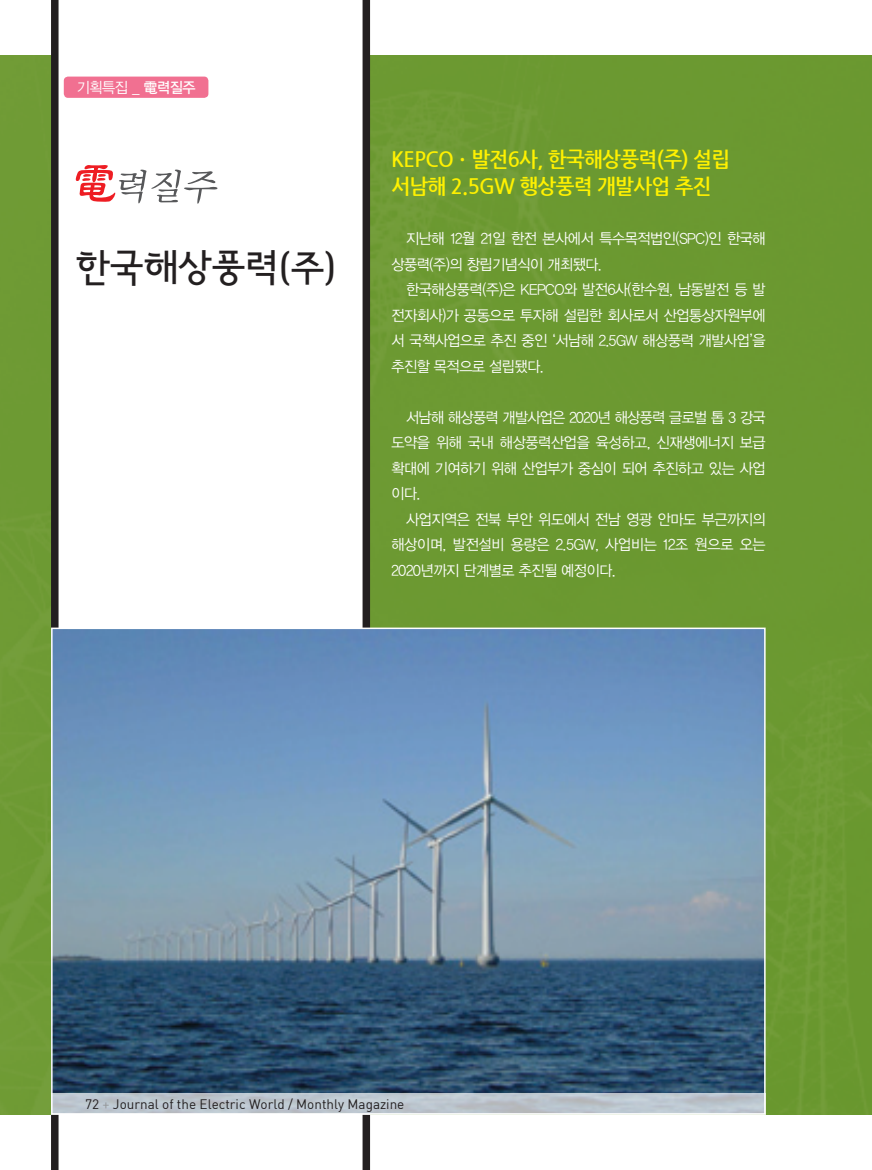
<style>
.page{position:relative;width:872px;height:1170px;background:#fff}
.page>*{position:absolute;margin:0;border:0;box-sizing:border-box;transform-origin:0 0}
.t1{font:37.5px "Seoul Namsan B";color:#231f20}
.t2{font:700 21px/27px "Nanum Gothic";letter-spacing:-.03em;color:#fff101;scale:.95 1}
.t3{font:15px/25.5px "YDVYGO Std 12";letter-spacing:-.03em;color:#fff;text-align:justify;scale:.95 1}
.t4{font:13.5px "Dinreg";color:#231f20}
.s1{font-family:"YDVYGO Std 13"}
.s2{color:#939598}
</style>
<div class="page">
<div style="left:0;top:55px;width:872px;height:1059px;background:#66952c"></div>
<div style="left:51px;top:0;width:319px;height:1169px;background:#fff"></div>
<svg style="left:76px;top:164px;width:141px;height:40px;background:#e7cdce"></svg>
<img style="left:54px;top:630px;width:708px;height:463px">
<svg style="left:51px;top:1093px;width:714px;height:21px;background:#bfc7cf"></svg>
<div style="left:64px;top:77px;width:144px;height:21px;background:#f17091;border-radius:4px"></div>
<p class="t3" style="left:77px;top:75px;width:126px">기획특집 _ <span class="s1">電력질주</span></p>
<h1 class="t1" style="left:77px;top:247px;width:263px">한국해상풍력(주)</h1>
<h2 class="t2" style="left:391px;top:146px;width:358px">KEPCOㆍ발전6사, 한국해상풍력(주) 설립 서남해 2.5GW 행상풍력 개발사업 추진</h2>
<p class="t3" style="left:391px;top:226px;width:395px;text-indent:15px">지난해 12월 21일 한전 본사에서 특수목적법인(SPC)인 한국해 상풍력(주)의 창립기념식이 개최됐다.</p>
<p class="t3" style="left:391px;top:277px;width:395px;text-indent:15px">한국해상풍력(주)은 KEPCO와 발전6사(한수원, 남동발전 등 발 전자회사)가 공동으로 투자해 설립한 회사로서 산업통상자원부에 서 국책사업으로 추진 중인 ‘서남해 2.5GW 해상풍력 개발사업’을 추진할 목적으로 설립됐다.</p>
<p class="t3" style="left:391px;top:405px;width:395px;text-indent:15px">서남해 해상풍력 개발사업은 2020년 해상풍력 글로벌 톱 3 강국 도약을 위해 국내 해상풍력산업을 육성하고, 신재생에너지 보급 확대에 기여하기 위해 산업부가 중심이 되어 추진하고 있는 사업 이다.</p>
<p class="t3" style="left:391px;top:507px;width:395px;text-indent:15px">사업지역은 전북 부안 위도에서 전남 영광 안마도 부근까지의 해상이며, 발전설비 용량은 2.5GW, 사업비는 12조 원으로 오는 2020년까지 단계별로 추진될 예정이다.</p>
<p class="t4" style="left:85px;top:1095px;width:321px">72 <span class="s2">+</span> Journal of the Electric World / Monthly Magazine</p>
</div>
